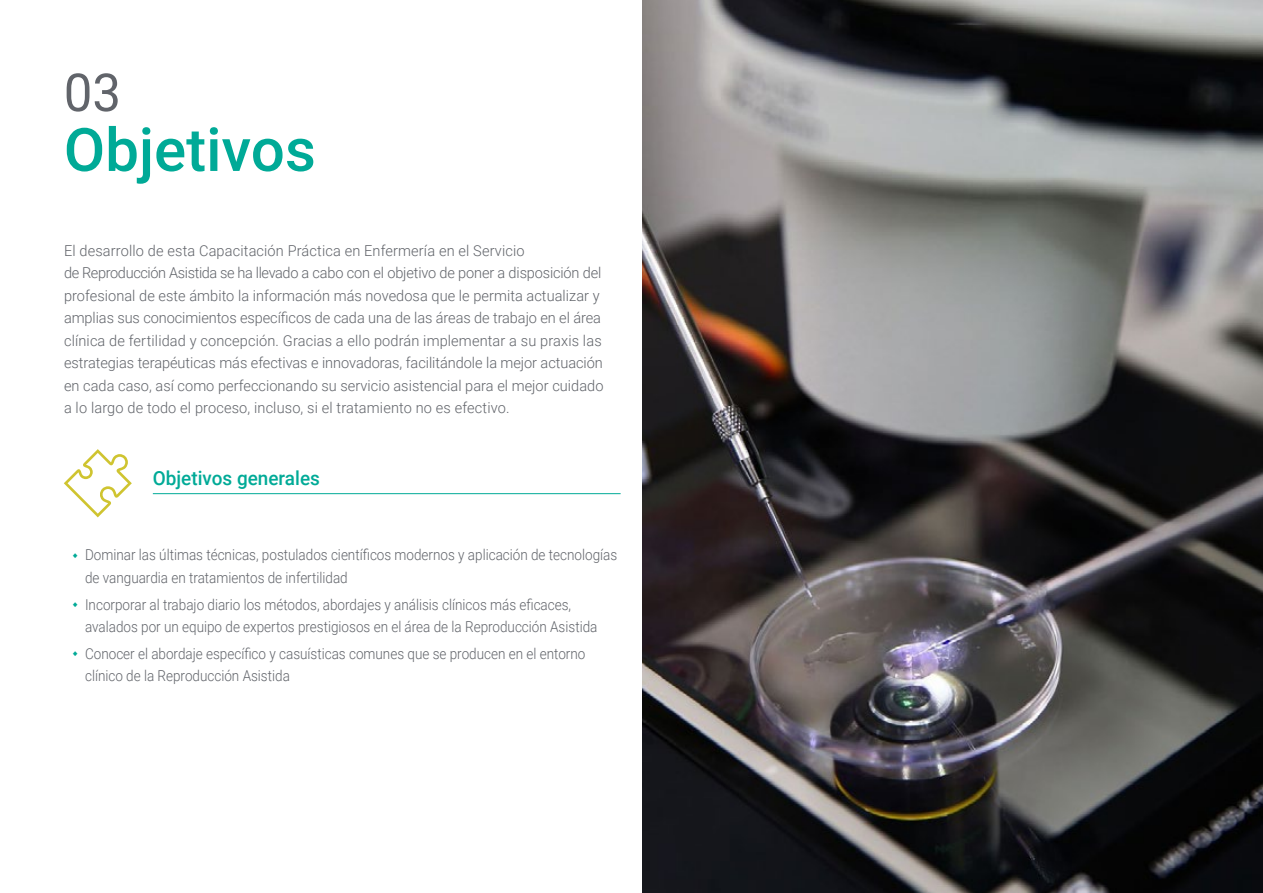
<style>
.page{position:relative;width:1263px;height:893px;background:#fff}
.page>*{position:absolute;margin:0;border:0;box-sizing:border-box;transform-origin:0 0}
.t1{font:500 60px "Roboto";color:#00aa97}
.t2{font:52.5px "Roboto";color:#61646a}
.t3{font:500 19.5px "Roboto";color:#00aa97}
.t4{font:300 15px/22.5px "Roboto";color:#61646a}
.t5{font:300 15px/22.5px "Roboto";color:#61646a;scale:.9 1}
</style>
<div class="page">
<img style="left:642px;top:0;width:621px;height:893px">
<hr style="left:153px;top:493px;width:468px;height:1px;background:#00aa97">
<svg style="left:64px;top:449px;width:68px;height:68px"></svg>
<h2 class="t2" style="left:64px;top:56px;width:59px">03</h2>
<h1 class="t1" style="left:64px;top:108px;width:254px">Objetivos</h1>
<p class="t4" style="left:64px;top:239px;width:541px">El desarrollo de esta Capacitación Práctica en Enfermería en el Servicio<br>de Reproducción Asistida se ha llevado a cabo con el objetivo de poner a disposición del profesional de este ámbito la información más novedosa que le permita actualizar y amplias sus conocimientos específicos de cada una de las áreas de trabajo en el área clínica de fertilidad y concepción. Gracias a ello podrán implementar a su praxis las estrategias terapéuticas más efectivas e innovadoras, facilitándole la mejor actuación en cada caso, así como perfeccionando su servicio asistencial para el mejor cuidado a lo largo de todo el proceso, incluso, si el tratamiento no es efectivo.</p>
<h3 class="t3" style="left:153px;top:465px;width:169px">Objetivos generales</h3>
<p class="t5" style="left:85px;top:543px;width:593px">Dominar las últimas técnicas, postulados científicos modernos y aplicación de tecnologías de vanguardia en tratamientos de infertilidad</p>
<p class="t5" style="left:85px;top:593px;width:571px">Incorporar al trabajo diario los métodos, abordajes y análisis clínicos más eficaces, avalados por un equipo de expertos prestigiosos en el área de la Reproducción Asistida</p>
<p class="t5" style="left:85px;top:642px;width:557px">Conocer el abordaje específico y casuísticas comunes que se producen en el entorno clínico de la Reproducción Asistida</p>
</div>
